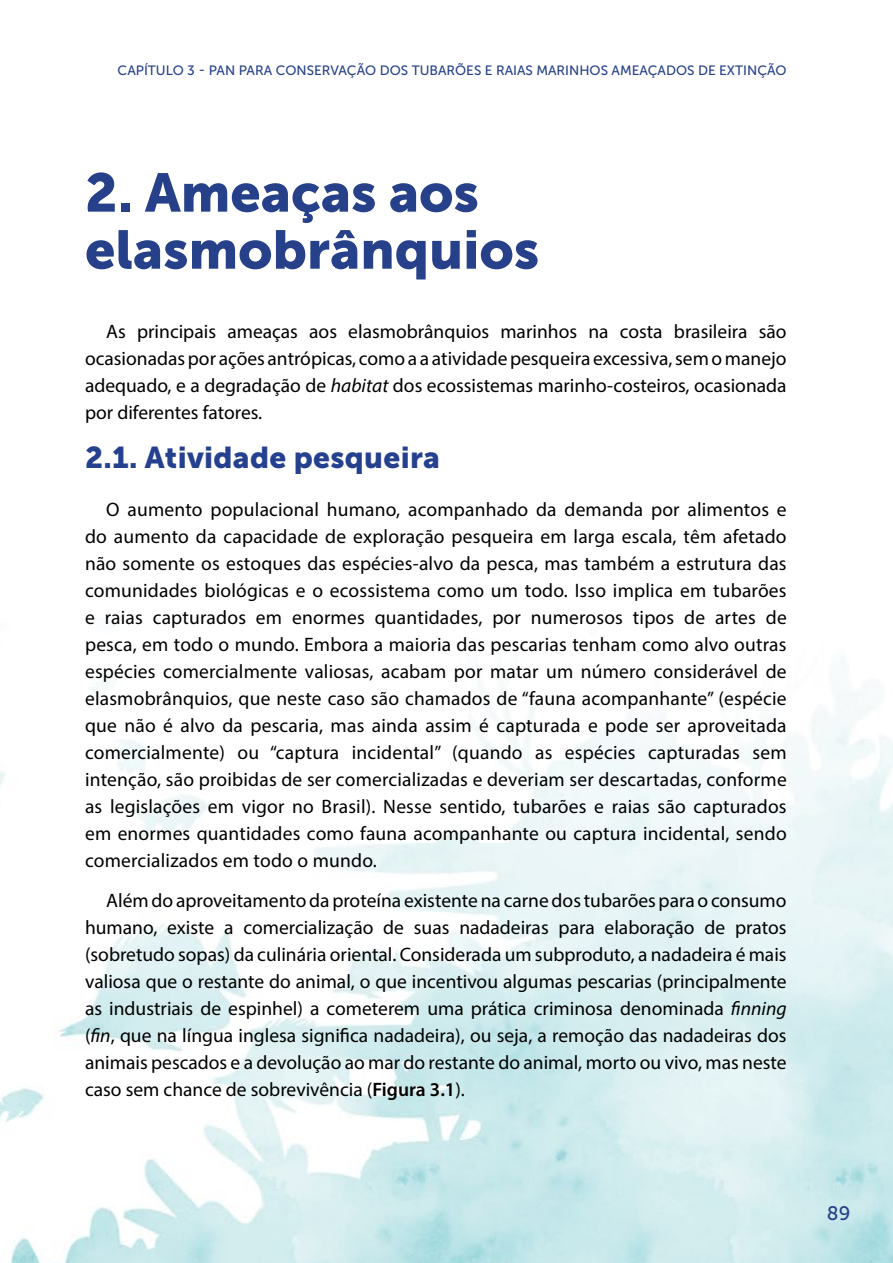
<style>
.page{position:relative;width:893px;height:1263px;background:#fff}
.page>*{position:absolute;margin:0;border:0;box-sizing:border-box;transform-origin:0 0}
.t1{font:54px/57px "Museo Sans 900";color:#26418a}
.t2{font:30px "Museo Sans 900";letter-spacing:.01em;color:#25408f}
.t3{font:19.5px/27px "Myriad Pro";color:#000;text-align:justify}
.t4{font:19.5px "Museo Sans 500";color:#26418a}
.t5{font:13.5px "Museo Sans 500";color:#26418a}
.s1{font-style:italic}
.s2{font-weight:600}
</style>
<div class="page">
<img style="left:0;top:685px;width:893px;height:578px">
<p class="t5" style="left:118px;top:63px;width:671px">CAPÍTULO 3 - PAN PARA CONSERVAÇÃO DOS TUBARÕES E RAIAS MARINHOS AMEAÇADOS DE EXTINÇÃO</p>
<h1 class="t1" style="left:85px;top:164px;width:456px">2. Ameaças aos elasmobrânquios</h1>
<p class="t3" style="left:85px;top:318px;width:703px;text-indent:21px">As principais ameaças aos elasmobrânquios marinhos na costa brasileira são ocasionadas por ações antrópicas, como a a atividade pesqueira excessiva, sem o manejo adequado, e a degradação de <span class="s1">habitat</span> dos ecossistemas marinho-costeiros, ocasionada por diferentes fatores.</p>
<h2 class="t2" style="left:85px;top:440px;width:356px">2.1. Atividade pesqueira</h2>
<p class="t3" style="left:85px;top:496px;width:703px;text-indent:21px">O aumento populacional humano, acompanhado da demanda por alimentos e do aumento da capacidade de exploração pesqueira em larga escala, têm afetado não somente os estoques das espécies-alvo da pesca, mas também a estrutura das comunidades biológicas e o ecossistema como um todo. Isso implica em tubarões e raias capturados em enormes quantidades, por numerosos tipos de artes de pesca, em todo o mundo. Embora a maioria das pescarias tenham como alvo outras espécies comercialmente valiosas, acabam por matar um número considerável de elasmobrânquios, que neste caso são chamados de “fauna acompanhante” (espécie que não é alvo da pescaria, mas ainda assim é capturada e pode ser aproveitada comercialmente) ou “captura incidental” (quando as espécies capturadas sem intenção, são proibidas de ser comercializadas e deveriam ser descartadas, conforme as legislações em vigor no Brasil). Nesse sentido, tubarões e raias são capturados em enormes quantidades como fauna acompanhante ou captura incidental, sendo comercializados em todo o mundo.</p>
<p class="t3" style="left:85px;top:887px;width:703px;text-indent:21px">Além do aproveitamento da proteína existente na carne dos tubarões para o consumo humano, existe a comercialização de suas nadadeiras para elaboração de pratos (sobretudo sopas) da culinária oriental. Considerada um subproduto, a nadadeira é mais valiosa que o restante do animal, o que incentivou algumas pescarias (principalmente as industriais de espinhel) a cometerem uma prática criminosa denominada <span class="s1">finning </span>(<span class="s1">fin</span>, que na língua inglesa significa nadadeira), ou seja, a remoção das nadadeiras dos animais pescados e a devolução ao mar do restante do animal, morto ou vivo, mas neste caso sem chance de sobrevivência (<span class="s2">Figura 3.1</span>).</p>
<p class="t4" style="left:827px;top:1203px;width:25px">89</p>
</div>
